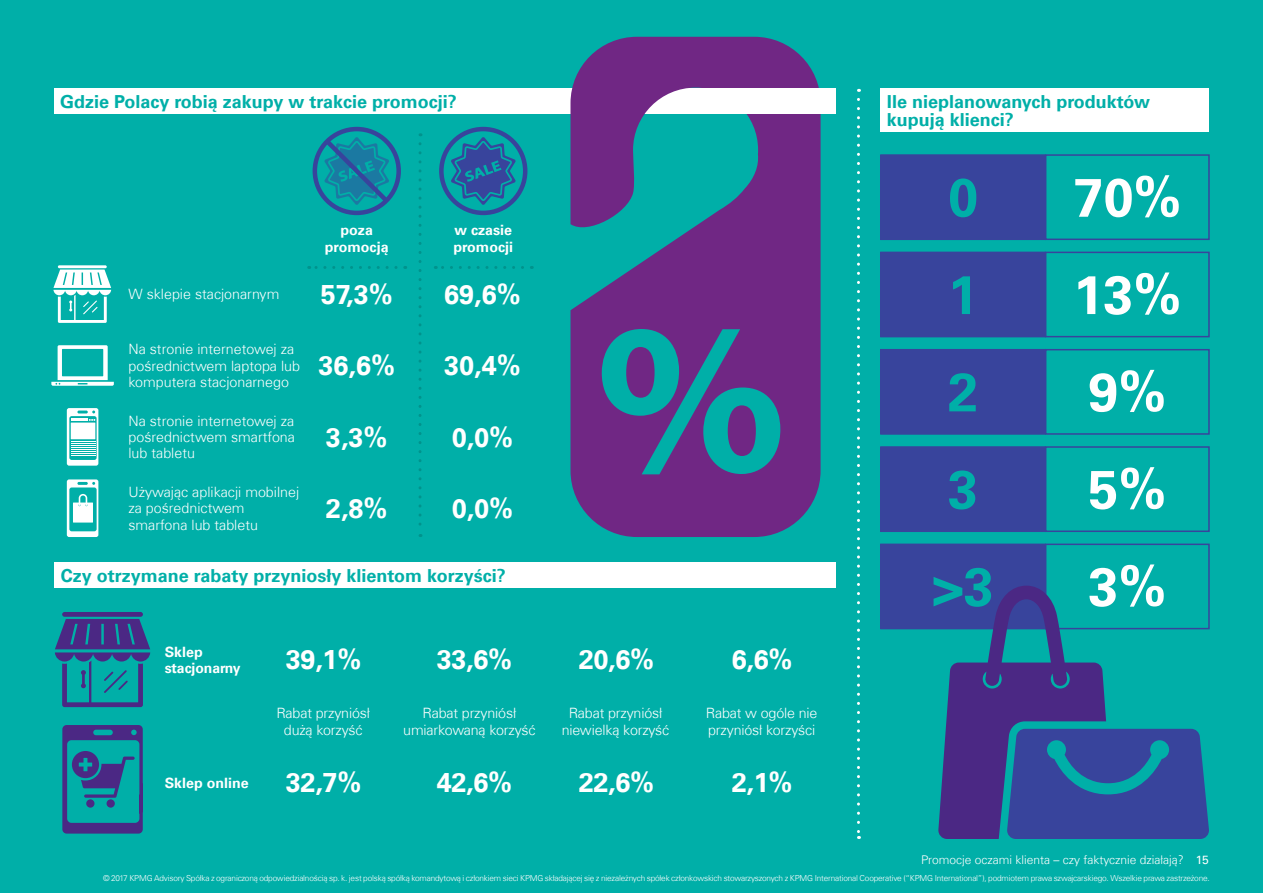
<style>
.page{position:relative;width:1263px;height:893px;background:#00afa8}
.page>*{position:absolute;margin:0;border:0;box-sizing:border-box;transform-origin:0 0}
.t1{font:700 54px "Universfor KPMG";color:#fff}
.t2{font:700 54px "Universfor KPMG";color:#00afa8}
.t3{font:700 27px "Universfor KPMG";letter-spacing:-.01em;color:#fff}
.t4{font:700 18px/18px "Universfor KPMG";color:#00afa8}
.t5{font:300 14.25px/16.4px "Universfor KPMG";color:#fff}
.t6{font:700 14.25px/16.4px "Universfor KPMG";color:#fff}
.t7{font:300 12px "Universfor KPMG";color:#fff}
.t8{font:300 8.25px "Universfor KPMG";letter-spacing:-.02em;color:#fff}
.s1{font-weight:400}
</style>
<div class="page">
<div style="left:54px;top:89px;width:765px;height:25px;background:#fff"></div>
<div style="left:881px;top:89px;width:328px;height:43px;background:#fff"></div>
<svg style="left:570px;top:37px;width:250px;height:500px;fill:#702784"></svg>
<div style="left:690px;top:89px;width:146px;height:25px;background:#fff"></div>
<hr style="left:58px;top:265px;width:49px;height:3px;background:#fff">
<svg style="left:53px;top:270px;width:58px;height:53px"></svg>
<svg style="left:451px;top:137px;width:65px;height:68px"></svg>
<div style="left:439px;top:127px;width:88px;height:88px;border:4px solid #38449c;border-radius:50%"></div>
<div style="left:313px;top:127px;width:88px;height:88px;border:4px solid #38449c;border-radius:50%"></div>
<svg style="left:321px;top:135px;width:72px;height:72px"></svg>
<svg style="left:418px;top:144px;width:3px;height:393px"></svg>
<svg style="left:309px;top:266px;width:87px;height:3px"></svg>
<svg style="left:435px;top:266px;width:88px;height:3px"></svg>
<svg style="left:51px;top:345px;width:63px;height:41px"></svg>
<svg style="left:67px;top:479px;width:31px;height:58px"></svg>
<svg style="left:67px;top:408px;width:31px;height:58px"></svg>
<div style="left:55px;top:563px;width:781px;height:25px;background:#fff"></div>
<div style="left:62px;top:612px;width:81px;height:5px;background:#4b2884;border-radius:2px"></div>
<svg style="left:55px;top:619px;width:95px;height:88px"></svg>
<svg style="left:62px;top:725px;width:81px;height:109px"></svg>
<svg style="left:857px;top:99px;width:3px;height:740px"></svg>
<div style="left:1045px;top:154px;width:165px;height:86px;border:2px solid #38449c"></div>
<div style="left:881px;top:155px;width:164px;height:84px;background:#38449c"></div>
<div style="left:880px;top:154px;width:166px;height:86px;border:2px solid #38449c"></div>
<div style="left:1045px;top:349px;width:165px;height:86px;border:2px solid #38449c"></div>
<div style="left:881px;top:350px;width:164px;height:84px;background:#38449c"></div>
<div style="left:880px;top:349px;width:166px;height:86px;border:2px solid #38449c"></div>
<div style="left:1045px;top:252px;width:165px;height:85px;border:2px solid #38449c"></div>
<div style="left:881px;top:252px;width:164px;height:85px;background:#38449c"></div>
<div style="left:880px;top:252px;width:166px;height:85px;border:2px solid #38449c"></div>
<div style="left:1045px;top:446px;width:165px;height:86px;border:2px solid #38449c"></div>
<div style="left:881px;top:447px;width:164px;height:84px;background:#38449c"></div>
<div style="left:880px;top:446px;width:166px;height:86px;border:2px solid #38449c"></div>
<div style="left:1045px;top:544px;width:165px;height:85px;border:2px solid #38449c"></div>
<div style="left:881px;top:544px;width:164px;height:85px;background:#38449c"></div>
<div style="left:880px;top:544px;width:166px;height:85px;border:2px solid #38449c"></div>
<svg style="left:938px;top:586px;width:271px;height:253px"></svg>
<p class="t4" style="left:60px;top:93px;width:398px">Gdzie Polacy robią zakupy w trakcie promocji?</p>
<p class="t4" style="left:887px;top:93px;width:265px">Ile nieplanowanych produktów kupują klienci?</p>
<p class="t5" style="left:128px;top:286px;width:152px">W sklepie stacjonarnym</p>
<p class="t6" style="left:325px;top:222px;width:65px;text-align:center">poza promocją</p>
<p class="t6" style="left:453px;top:222px;width:61px">w czasie promocji</p>
<h2 class="t3" style="left:321px;top:278px;width:73px">57,3%</h2>
<h2 class="t3" style="left:444px;top:278px;width:78px">69,6%</h2>
<p class="t5" style="left:128px;top:341px;width:173px">Na stronie internetowej za pośrednictwem laptopa lub komputera stacjonarnego</p>
<p class="t5" style="left:128px;top:412px;width:168px;text-align:justify">Na stronie internetowej za pośrednictwem smartfona lub tabletu</p>
<p class="t5" style="left:128px;top:484px;width:172px">Używając aplikacji mobilnej za pośrednictwem smarfona lub tabletu</p>
<p class="t4" style="left:61px;top:567px;width:446px">Czy otrzymane rabaty przyniosły klientom korzyści?</p>
<h2 class="t3" style="left:318px;top:350px;width:78px">36,6%</h2>
<h2 class="t3" style="left:444px;top:350px;width:78px">30,4%</h2>
<h2 class="t3" style="left:326px;top:421px;width:63px">3,3%</h2>
<h2 class="t3" style="left:452px;top:421px;width:63px">0,0%</h2>
<h2 class="t3" style="left:326px;top:492px;width:63px">2,8%</h2>
<h2 class="t3" style="left:452px;top:492px;width:63px">0,0%</h2>
<p class="t6" style="left:165px;top:643px;width:77px">Sklep stacjonarny</p>
<h2 class="t3" style="left:286px;top:644px;width:77px">39,1%</h2>
<h2 class="t3" style="left:437px;top:644px;width:77px">33,6%</h2>
<h2 class="t3" style="left:579px;top:644px;width:77px">20,6%</h2>
<h2 class="t3" style="left:732px;top:644px;width:62px">6,6%</h2>
<p class="t6" style="left:165px;top:774px;width:85px">Sklep online</p>
<p class="t5" style="left:276px;top:705px;width:95px;text-align:center">Rabat przyniósł dużą korzyść</p>
<p class="t5" style="left:403px;top:705px;width:134px;text-align:center">Rabat przyniósł umiarkowaną korzyść</p>
<p class="t5" style="left:562px;top:705px;width:109px;text-align:center">Rabat przyniósł niewielką korzyść</p>
<p class="t5" style="left:706px;top:705px;width:113px">Rabat w ogóle nie przyniósł korzyści</p>
<h2 class="t3" style="left:286px;top:767px;width:77px">32,7%</h2>
<h2 class="t3" style="left:437px;top:767px;width:77px">42,6%</h2>
<h2 class="t3" style="left:579px;top:767px;width:77px">22,6%</h2>
<h2 class="t3" style="left:732px;top:767px;width:62px">2,1%</h2>
<h1 class="t2" style="left:948px;top:166px;width:32px">0</h1>
<h1 class="t1" style="left:1073px;top:166px;width:110px">70%</h1>
<h1 class="t2" style="left:948px;top:263px;width:32px">1</h1>
<h1 class="t1" style="left:1073px;top:263px;width:110px">13%</h1>
<h1 class="t2" style="left:948px;top:360px;width:32px">2</h1>
<h1 class="t1" style="left:1088px;top:360px;width:80px">9%</h1>
<h1 class="t2" style="left:948px;top:457px;width:32px">3</h1>
<h1 class="t1" style="left:1088px;top:457px;width:80px">5%</h1>
<h1 class="t2" style="left:932px;top:555px;width:63px">&gt;3</h1>
<h1 class="t1" style="left:1088px;top:555px;width:80px">3%</h1>
<p class="t7" style="left:921px;top:852px;width:289px">Promocje oczami klienta – czy faktycznie działają? <span class="s1">15</span></p>
<p class="t8" style="left:103px;top:873px;width:1108px">© 2017 KPMG Advisory Spółka z ograniczoną odpowiedzialnością sp. k. jest polską spółką komandytową i członkiem sieci KPMG składającej się z niezależnych spółek członkowskich stowarzyszonych z KPMG International Cooperative (“KPMG International”), podmiotem prawa szwajcarskiego. Wszelkie prawa zastrzeżone.</p>
</div>
